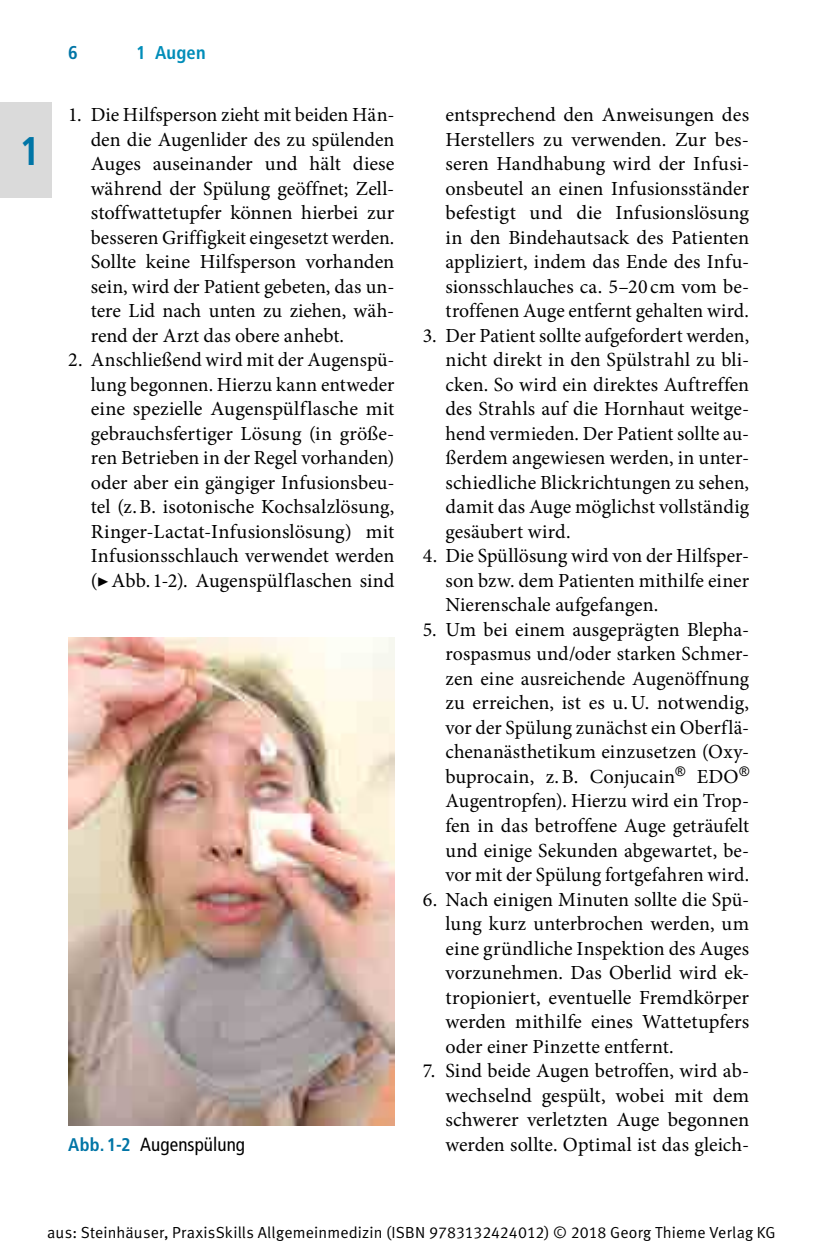
<style>
.page{position:relative;width:823px;height:1248px;background:#fff}
.page>*{position:absolute;margin:0;border:0;box-sizing:border-box;transform-origin:0 0}
.t1{font:700 condensed 40px "Frutiger LT Pro";color:#0075a6}
.t2{font:20px/24.4px "Minion Pro";color:#000;text-align:justify}
.t3{font:condensed 19px "Frutiger LT Pro";letter-spacing:.005em;color:#000}
.t4{font:700 condensed 18.4px "Frutiger LT Pro";letter-spacing:.015em;color:#008db9}
.t5{font:700 condensed 18.4px "Frutiger LT Pro";color:#0075a6}
.t6{font:16px "Meta Normal LF";letter-spacing:.01em;color:#000}
.s1{font-weight:700;font-size:18.2px;color:#0075a6}
</style>
<div class="page">
<div style="left:0;top:102px;width:51px;height:95px;background:#dadada"></div>
<img style="left:68px;top:637px;width:326px;height:487px">
<h1 class="t1" style="left:19px;top:127px;width:22px">1</h1>
<p class="t5" style="left:68px;top:42px;width:11px">6</p>
<p class="t4" style="left:136px;top:42px;width:71px">1 Augen</p>
<p class="t2" style="left:91px;top:103px;width:305px;text-indent:-23px">1. Die Hilfsperson zieht mit beiden Hän&shy;den die Augenlider des zu spülenden Auges auseinander und hält diese während der Spülung geöffnet; Zell&shy;stoffwattetupfer können hierbei zur besseren Griffigkeit eingesetzt werden.<br>Sollte keine Hilfsperson vorhanden sein, wird der Patient gebeten, das un&shy;tere Lid nach unten zu ziehen, wäh&shy;rend der Arzt das obere anhebt.</p>
<p class="t2" style="left:91px;top:348px;width:305px;text-indent:-23px">2. Anschließend wird mit der Augenspü&shy;lung begonnen. Hierzu kann entweder eine spezielle Augenspülflasche mit gebrauchsfertiger Lösung (in größe&shy;ren Betrieben in der Regel vorhanden) oder aber ein gängiger Infusionsbeu&shy;tel (z.B. isotonische Kochsalzlösung, Ringer-Lactat-Infusionslösung) mit Infusionsschlauch verwendet werden (▶Abb. 1-2). Augenspülflaschen sind</p>
<p class="t2" style="left:445px;top:103px;width:305px">entsprechend den Anweisungen des Herstellers zu verwenden. Zur bes&shy;seren Handhabung wird der Infusi&shy;onsbeutel an einen Infusionsständer befestigt und die Infusionslösung in den Bindehautsack des Patienten appliziert, indem das Ende des Infu&shy;sionsschlauches ca. 5–20 cm vom be&shy;troffenen Auge entfernt gehalten wird.</p>
<p class="t2" style="left:445px;top:323px;width:305px;text-indent:-23px">3. Der Patient sollte aufgefordert werden, nicht direkt in den Spülstrahl zu bli&shy;cken. So wird ein direktes Auftreffen des Strahls auf die Hornhaut weitge&shy;hend vermieden. Der Patient sollte au&shy;ßerdem angewiesen werden, in unter&shy;schiedliche Blickrichtungen zu sehen, damit das Auge möglichst vollständig gesäubert wird.</p>
<p class="t2" style="left:445px;top:544px;width:305px;text-indent:-23px">4. Die Spüllösung wird von der Hilfsper&shy;son bzw. dem Patienten mithilfe einer Nierenschale aufgefangen.</p>
<p class="t2" style="left:445px;top:617px;width:305px;text-indent:-23px">5. Um bei einem ausgeprägten Blepha&shy;rospasmus und/oder starken Schmer&shy;zen eine ausreichende Augenöffnung zu erreichen, ist es u.U. notwendig, vor der Spülung zunächst ein Oberflä&shy;chenanästhetikum einzusetzen (Oxy&shy;buprocain, z.B. Conjucain<sup>®</sup> EDO<sup>® </sup>Augentropfen). Hierzu wird ein Trop&shy;fen in das betroffene Auge geträufelt und einige Sekunden abgewartet, be&shy;vor mit der Spülung fortgefahren wird.</p>
<p class="t2" style="left:445px;top:887px;width:305px;text-indent:-23px">6. Nach einigen Minuten sollte die Spü&shy;lung kurz unterbrochen werden, um eine gründliche Inspektion des Auges vorzunehmen. Das Oberlid wird ek&shy;tropioniert, eventuelle Fremdkörper werden mithilfe eines Wattetupfers oder einer Pinzette entfernt.</p>
<p class="t2" style="left:445px;top:1058px;width:305px;text-indent:-23px">7. Sind beide Augen betroffen, wird ab&shy;wechselnd gespült, wobei mit dem schwerer verletzten Auge begonnen</p>
<p class="t3" style="left:68px;top:1132px;width:178px"><span class="s1">Abb. 1-2</span> Augenspülung</p>
<p class="t2" style="left:445px;top:1132px;width:305px">werden sollte. Optimal ist das gleich-</p>
<p class="t6" style="left:47px;top:1222px;width:729px">aus: Steinhäuser, PraxisSkills Allgemeinmedizin (ISBN 9783132424012) © 2018 Georg Thieme Verlag KG</p>
</div>
